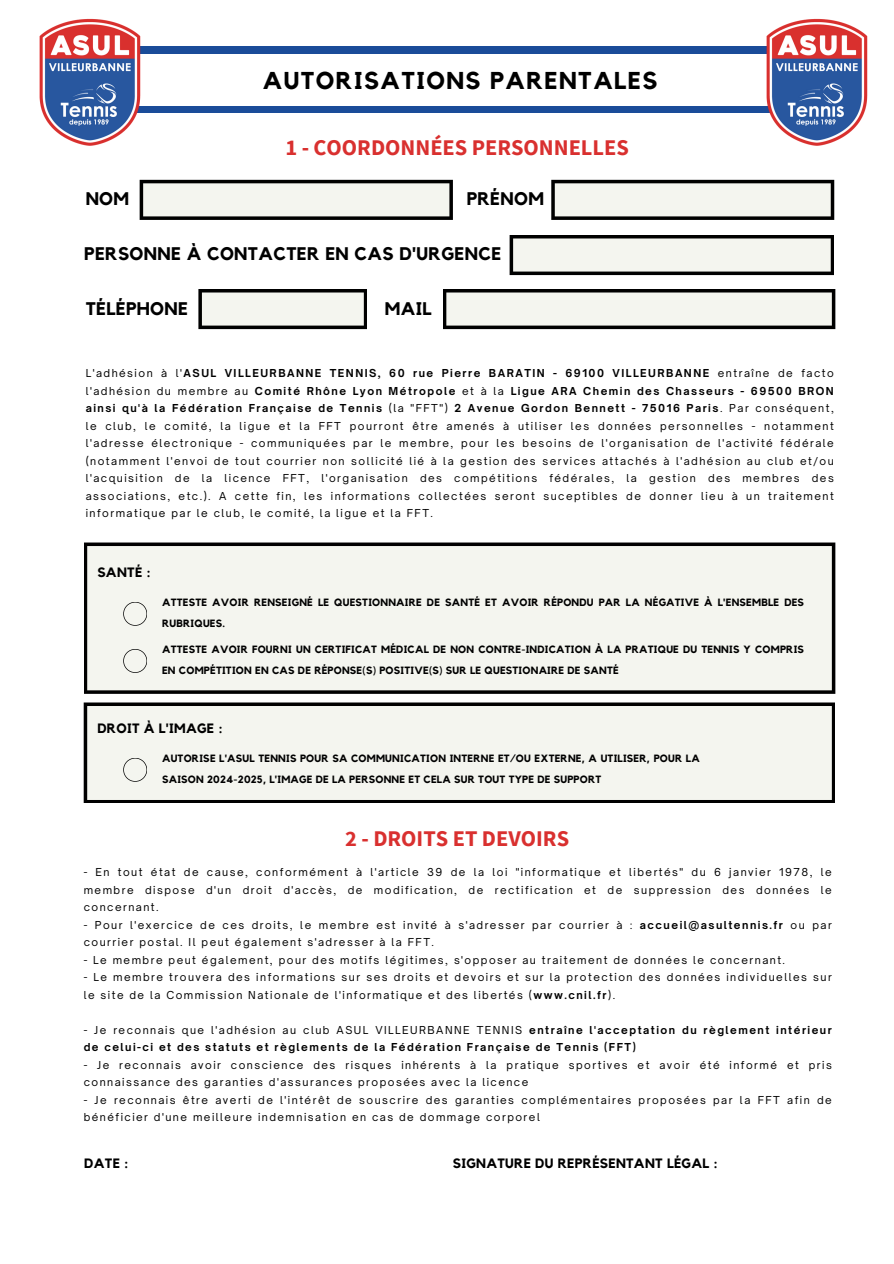
<style>
.page{position:relative;width:894px;height:1264px;background:#fff}
.page>*{position:absolute;margin:0;border:0;box-sizing:border-box;transform-origin:0 0}
.t1{font:700 24.3px "Kollektif";letter-spacing:.06em;color:#000}
.t2{font:700 22.35px "Source Sans Pro";color:#d9302f}
.t3{font:700 18.15px "Kollektif";letter-spacing:.02em;color:#000}
.t4{font:700 13.5px "Kollektif";letter-spacing:.02em;color:#000}
.t5{font:10.5px/17.5px "Open Sauce One";letter-spacing:.14em;color:#000}
.t6{font:700 10.5px/21px "Kollektif";letter-spacing:.02em;color:#000}
.t7{font:700 10.5px/17.5px "Open Sauce One";letter-spacing:.14em;color:#000}
.s1{font-weight:700}
.s2{font-weight:400}
</style>
<div class="page">
<div style="left:80px;top:47px;width:747px;height:7px;background:#1a4c99"></div>
<div style="left:81px;top:106px;width:748px;height:7px;background:#1a4c99"></div>
<img style="left:39px;top:18px;width:103px;height:128px">
<img style="left:764px;top:18px;width:104px;height:128px">
<svg style="left:140px;top:180px;width:313px;height:40px"></svg>
<svg style="left:551px;top:180px;width:283px;height:40px"></svg>
<svg style="left:509px;top:235px;width:325px;height:40px"></svg>
<svg style="left:198px;top:289px;width:169px;height:40px"></svg>
<svg style="left:443px;top:289px;width:392px;height:40px"></svg>
<svg style="left:84px;top:542px;width:751px;height:152px;fill:#f4f5ef"></svg>
<svg style="left:84px;top:702px;width:751px;height:101px;fill:#f4f5ef"></svg>
<svg style="left:123px;top:757px;width:24px;height:24px"></svg>
<svg style="left:123px;top:602px;width:24px;height:23px"></svg>
<svg style="left:123px;top:649px;width:24px;height:24px"></svg>
<p class="t1" style="left:263px;top:69px;width:396px">AUTORISATIONS PARENTALES</p>
<h2 class="t2" style="left:285px;top:133px;width:345px">1 - COORDONNÉES PERSONNELLES</h2>
<h1 class="t3" style="left:86px;top:191px;width:45px">NOM</h1>
<p class="t3" style="left:466px;top:191px;width:79px">PRÉNOM</p>
<h1 class="t3" style="left:84px;top:245px;width:418px">PERSONNE À CONTACTER EN CAS D'URGENCE</h1>
<h2 class="t3" style="left:86px;top:300px;width:104px">TÉLÉPHONE</h2>
<h2 class="t3" style="left:385px;top:300px;width:48px">MAIL</h2>
<h2 class="t5" style="left:86px;top:364px;width:749px;text-align:justify">L'adhésion à l'<span class="s1">ASUL VILLEURBANNE TENNIS, 60 rue Pierre BARATIN - 69100 VILLEURBANNE</span> entraîne de facto l'adhésion du membre au <span class="s1">Comité Rhône Lyon Métropole</span> et à la <span class="s1">Ligue ARA Chemin des Chasseurs - 69500 BRON ainsi qu'à la Fédération Française de Tennis</span> (la "FFT") <span class="s1">2 Avenue Gordon Bennett - 75016 Paris</span>. Par conséquent, le club, le comité, la ligue et la FFT pourront être amenés à utiliser les données personnelles - notamment l'adresse électronique - communiquées par le membre, pour les besoins de l'organisation de l'activité fédérale (notamment l'envoi de tout courrier non sollicité lié à la gestion des services attachés à l'adhésion au club et/ou l'acquisition de la licence FFT, l'organisation des compétitions fédérales, la gestion des membres des associations, etc.). A cette fin, les informations collectées seront suceptibles de donner lieu à un traitement informatique par le club, le comité, la ligue et la FFT.</h2>
<h2 class="t4" style="left:97px;top:565px;width:55px">SANTÉ :</h2>
<p class="t6" style="left:162px;top:592px;width:643px">ATTESTE AVOIR RENSEIGNÉ LE QUESTIONNAIRE DE SANTÉ ET AVOIR RÉPONDU PAR LA NÉGATIVE À L'ENSEMBLE DES<br>RUBRIQUES.</p>
<p class="t6" style="left:162px;top:639px;width:643px">ATTESTE AVOIR FOURNI UN CERTIFICAT MÉDICAL DE NON CONTRE-INDICATION À LA PRATIQUE DU TENNIS Y COMPRIS<br>EN COMPÉTITION EN CAS DE RÉPONSE(S) POSITIVE(S) SUR LE QUESTIONAIRE DE SANTÉ</p>
<p class="t4" style="left:97px;top:722px;width:127px">DROIT À L'IMAGE :</p>
<p class="t6" style="left:162px;top:748px;width:539px">AUTORISE L'ASUL TENNIS POUR SA COMMUNICATION INTERNE ET/OU EXTERNE, A UTILISER, POUR LA<br>SAISON 2024-2025, L'IMAGE DE LA PERSONNE ET CELA SUR TOUT TYPE DE SUPPORT</p>
<p class="t2" style="left:345px;top:823px;width:225px">2 - DROITS ET DEVOIRS</p>
<h3 class="t5" style="left:84px;top:863px;width:749px;text-align:justify">- En tout état de cause, conformément à l'article 39 de la loi "informatique et libertés" du 6 janvier 1978, le membre dispose d'un droit d'accès, de modification, de rectification et de suppression des données le concernant.</h3>
<h4 class="t5" style="left:84px;top:916px;width:749px">- Pour l'exercice de ces droits, le membre est invité à s'adresser par courrier à : <span class="s1">accueil@asultennis.fr</span> ou par courrier postal. Il peut également s'adresser à la FFT.</h4>
<h4 class="t5" style="left:84px;top:951px;width:702px">- Le membre peut également, pour des motifs légitimes, s'opposer au traitement de données le concernant.</h4>
<h3 class="t5" style="left:84px;top:968px;width:749px">- Le membre trouvera des informations sur ses droits et devoirs et sur la protection des données individuelles sur le site de la Commission Nationale de l'informatique et des libertés (<span class="s1">www.cnil.fr</span>).</h3>
<h4 class="t7" style="left:84px;top:1021px;width:749px"><span class="s2">- Je reconnais que l'adhésion au club ASUL VILLEURBANNE TENNIS</span> entraîne l'acceptation du règlement intérieur de celui-ci et des statuts et règlements de la Fédération Française de Tennis (FFT)</h4>
<h1 class="t5" style="left:84px;top:1056px;width:749px">- Je reconnais avoir conscience des risques inhérents à la pratique sportives et avoir été informé et pris connaissance des garanties d'assurances proposées avec la licence</h1>
<p class="t5" style="left:84px;top:1091px;width:749px">- Je reconnais être averti de l'intérêt de souscrire des garanties complémentaires proposées par la FFT afin de bénéficier d'une meilleure indemnisation en cas de dommage corporel</p>
<p class="t4" style="left:84px;top:1157px;width:46px">DATE :</p>
<p class="t4" style="left:453px;top:1157px;width:266px">SIGNATURE DU REPRÉSENTANT LÉGAL :</p>
</div>
